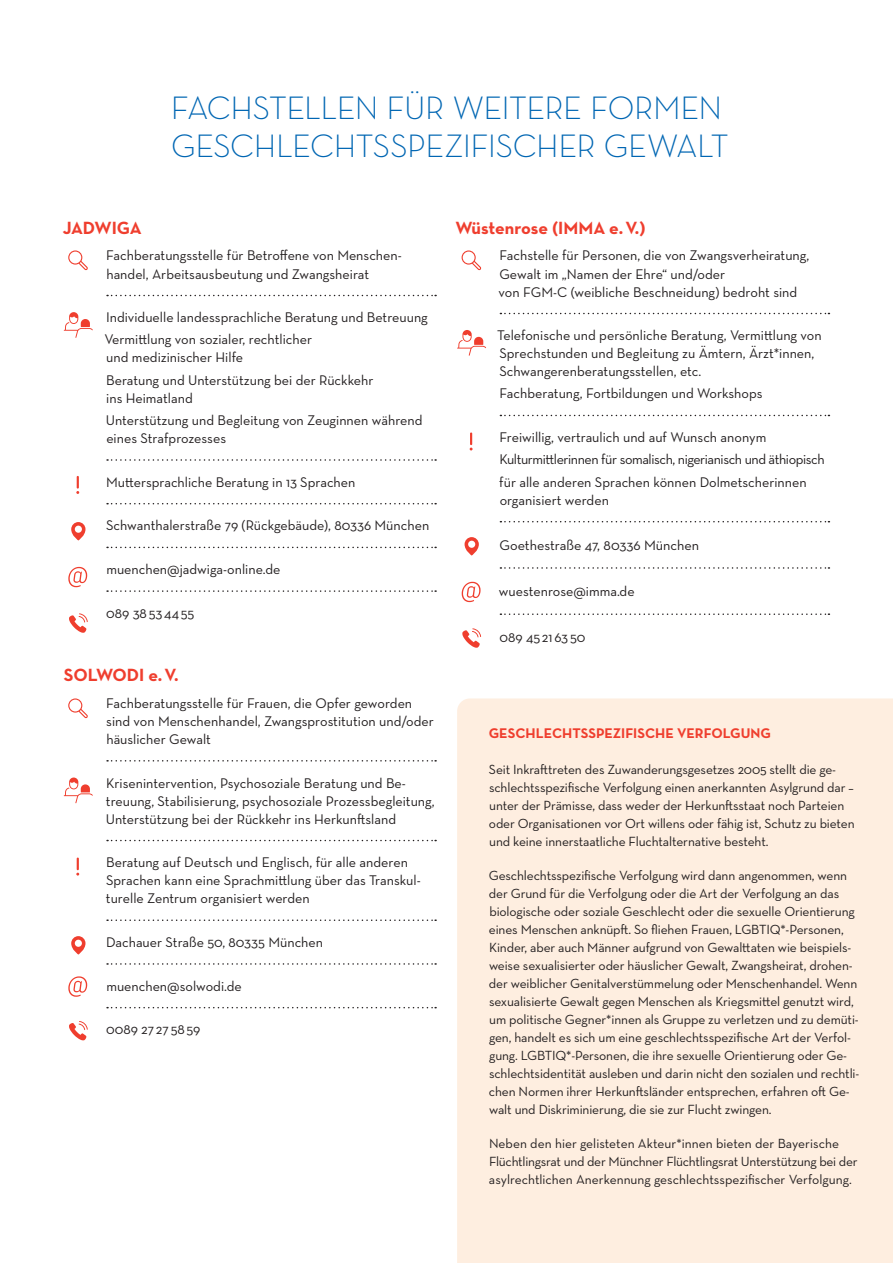
<style>
.page{position:relative;width:893px;height:1263px;background:#fff}
.page>*{position:absolute;margin:0;border:0;box-sizing:border-box;transform-origin:0 0}
.NN_Ober_Überschrift{font:300 33px/37.5px "Neutraface Text";letter-spacing:-.02em;color:#0166b3}
.Fließtext{font:700 18px "Neutraface Text";color:#ef3e2e}
.Fließtext-2{font:14.25px/18px "Neutraface Text";color:#231f20}
.Fließtext-3{font:14.25px "Neutraface Text";letter-spacing:-.03em;color:#231f20}
.Fließtext-4{font:700 14.25px "Neutraface Text";color:#ef3e2e}
.Fließtext-5{font:13.5px/18px "Neutraface Text";letter-spacing:-.01em;color:#231f20}
</style>
<div class="page">
<div style="left:457px;top:698px;width:436px;height:565px;background:#feeee0"></div>
<svg style="left:107px;top:295px;width:329px;height:1px"></svg>
<svg style="left:107px;top:459px;width:329px;height:2px"></svg>
<svg style="left:107px;top:503px;width:329px;height:1px"></svg>
<svg style="left:107px;top:547px;width:329px;height:1px"></svg>
<svg style="left:107px;top:590px;width:329px;height:2px"></svg>
<svg style="left:107px;top:760px;width:329px;height:1px"></svg>
<svg style="left:107px;top:840px;width:329px;height:1px"></svg>
<svg style="left:107px;top:919px;width:329px;height:2px"></svg>
<svg style="left:107px;top:963px;width:329px;height:2px"></svg>
<svg style="left:107px;top:1007px;width:329px;height:1px"></svg>
<svg style="left:500px;top:313px;width:329px;height:1px"></svg>
<svg style="left:500px;top:415px;width:329px;height:1px"></svg>
<svg style="left:500px;top:521px;width:329px;height:1px"></svg>
<svg style="left:500px;top:567px;width:329px;height:2px"></svg>
<svg style="left:500px;top:613px;width:329px;height:2px"></svg>
<svg style="left:76px;top:476px;width:3px;height:18px"></svg>
<svg style="left:76px;top:857px;width:3px;height:18px"></svg>
<svg style="left:69px;top:613px;width:19px;height:20px"></svg>
<svg style="left:69px;top:1021px;width:19px;height:19px"></svg>
<svg style="left:71px;top:936px;width:14px;height:18px"></svg>
<svg style="left:68px;top:250px;width:20px;height:20px"></svg>
<svg style="left:68px;top:698px;width:20px;height:20px"></svg>
<svg style="left:68px;top:976px;width:19px;height:21px"></svg>
<svg style="left:68px;top:567px;width:19px;height:20px"></svg>
<svg style="left:71px;top:522px;width:14px;height:18px"></svg>
<svg style="left:64px;top:312px;width:29px;height:26px"></svg>
<svg style="left:64px;top:777px;width:29px;height:26px"></svg>
<svg style="left:470px;top:432px;width:3px;height:18px"></svg>
<svg style="left:462px;top:628px;width:19px;height:20px"></svg>
<svg style="left:465px;top:537px;width:14px;height:18px"></svg>
<svg style="left:462px;top:250px;width:19px;height:20px"></svg>
<svg style="left:462px;top:582px;width:19px;height:20px"></svg>
<svg style="left:457px;top:330px;width:29px;height:26px"></svg>
<p class="NN_Ober_Überschrift" style="left:171px;top:89px;width:559px">FACHSTELLEN FÜR WEITERE FORMEN<br>GESCHLECHTSSPEZIFISCHER GEWALT</p>
<p class="Fließtext" style="left:63px;top:216px;width:81px">JADWIGA</p>
<p class="Fließtext-2" style="left:106px;top:246px;width:297px">Fachberatungsstelle für Betroffene von Menschen&shy;handel, Arbeitsausbeutung und Zwangsheirat</p>
<p class="Fließtext-2" style="left:106px;top:308px;width:323px">Individuelle landessprachliche Beratung und Betreuung</p>
<p class="Fließtext-2" style="left:104px;top:330px;width:209px">Vermittlung von sozialer, rechtlicher und medizinischer Hilfe</p>
<p class="Fließtext-2" style="left:106px;top:371px;width:269px">Beratung und Unterstützung bei der Rückkehr ins Heimatland</p>
<p class="Fließtext-2" style="left:106px;top:411px;width:318px">Unterstützung und Begleitung von Zeuginnen während eines Strafprozesses</p>
<p class="Fließtext-2" style="left:106px;top:473px;width:251px">Muttersprachliche Beratung in 13 Sprachen</p>
<p class="Fließtext-2" style="left:106px;top:516px;width:325px">Schwanthalerstraße 79 (Rückgebäude), 80336 München</p>
<p class="Fließtext-2" style="left:106px;top:560px;width:175px">muenchen@jadwiga-online.de</p>
<p class="Fließtext-2" style="left:106px;top:604px;width:90px">089 38534455</p>
<p class="Fließtext" style="left:64px;top:663px;width:116px">SOLWODI e.V.</p>
<p class="Fließtext-2" style="left:106px;top:694px;width:329px">Fachberatungsstelle für Frauen, die Opfer geworden sind von Menschenhandel, Zwangsprostitution und/oder häuslicher Gewalt</p>
<p class="Fließtext-2" style="left:106px;top:773px;width:330px">Krisenintervention, Psychosoziale Beratung und Be&shy;treuung, Stabilisierung, psychosoziale Prozessbegleitung,<br>Unterstützung bei der Rückkehr ins Herkunftsland</p>
<p class="Fließtext-2" style="left:106px;top:853px;width:316px">Beratung auf Deutsch und Englisch, für alle anderen<br>Sprachen kann eine Sprachmittlung über das Transkul&shy;turelle Zentrum organisiert werden</p>
<p class="Fließtext-2" style="left:106px;top:933px;width:218px">Dachauer Straße 50, 80335 München</p>
<p class="Fließtext-2" style="left:106px;top:976px;width:137px">muenchen@solwodi.de</p>
<p class="Fließtext-2" style="left:106px;top:1020px;width:96px">0089 27 27 5859</p>
<p class="Fließtext" style="left:455px;top:216px;width:192px">Wüstenrose (IMMA e.V.)</p>
<p class="Fließtext-2" style="left:499px;top:246px;width:312px">Fachstelle für Personen, die von Zwangsverheiratung,<br>Gewalt im „Namen der Ehre“ und/oder<br>von FGM-C (weibliche Beschneidung) bedroht sind</p>
<p class="Fließtext-2" style="left:497px;top:326px;width:326px">Telefonische und persönliche Beratung, Vermittlung von<br>Sprechstunden und Begleitung zu Ämtern, Ärzt*innen,<br>Schwangerenberatungsstellen, etc.</p>
<p class="Fließtext-2" style="left:499px;top:384px;width:265px">Fachberatung, Fortbildungen und Workshops</p>
<p class="Fließtext-2" style="left:499px;top:428px;width:268px">Freiwillig, vertraulich und auf Wunsch anonym</p>
<p class="Fließtext-3" style="left:499px;top:451px;width:327px">Kulturmittlerinnen für somalisch, nigerianisch und äthiopisch</p>
<p class="Fließtext-2" style="left:499px;top:473px;width:309px">für alle anderen Sprachen können Dolmetscherinnen organisiert werden</p>
<p class="Fließtext-2" style="left:499px;top:536px;width:201px">Goethestraße 47, 80336 München</p>
<p class="Fließtext-2" style="left:499px;top:582px;width:137px">wuestenrose@imma.de</p>
<p class="Fließtext-2" style="left:499px;top:628px;width:87px">089 45 2163 50</p>
<p class="Fließtext-4" style="left:489px;top:724px;width:284px">GESCHLECHTSSPEZIFISCHE VERFOLGUNG</p>
<p class="Fließtext-5" style="left:489px;top:760px;width:367px">Seit Inkrafttreten des Zuwanderungsgesetzes 2005 stellt die ge&shy;schlechtsspezifische Verfolgung einen anerkannten Asylgrund dar – unter der Prämisse, dass weder der Herkunftsstaat noch Parteien oder Organisationen vor Ort willens oder fähig ist, Schutz zu bieten und keine innerstaatliche Fluchtalternative besteht.</p>
<p class="Fließtext-5" style="left:489px;top:866px;width:372px">Geschlechtsspezifische Verfolgung wird dann angenommen, wenn der Grund für die Verfolgung oder die Art der Verfolgung an das biologische oder soziale Geschlecht oder die sexuelle Orientierung eines Menschen anknüpft. So fliehen Frauen, LGBTIQ*-Personen, Kinder, aber auch Männer aufgrund von Gewalttaten wie beispiels&shy;weise sexualisierter oder häuslicher Gewalt, Zwangsheirat, drohen&shy;der weiblicher Genitalverstümmelung oder Menschenhandel. Wenn sexualisierte Gewalt gegen Menschen als Kriegsmittel genutzt wird, um politische Gegner*innen als Gruppe zu verletzen und zu demüti&shy;gen, handelt es sich um eine geschlechtsspezifische Art der Verfol&shy;gung. LGBTIQ*-Personen, die ihre sexuelle Orientierung oder Ge&shy;schlechtsidentität ausleben und darin nicht den sozialen und rechtli&shy;chen Normen ihrer Herkunftsländer entsprechen, erfahren oft Ge&shy;walt und Diskriminierung, die sie zur Flucht zwingen.</p>
<p class="Fließtext-5" style="left:489px;top:1134px;width:370px">Neben den hier gelisteten Akteur*innen bieten der Bayerische<br>Flüchtlingsrat und der Münchner Flüchtlingsrat Unterstützung bei der asylrechtlichen Anerkennung geschlechtsspezifischer Verfolgung.</p>
</div>
